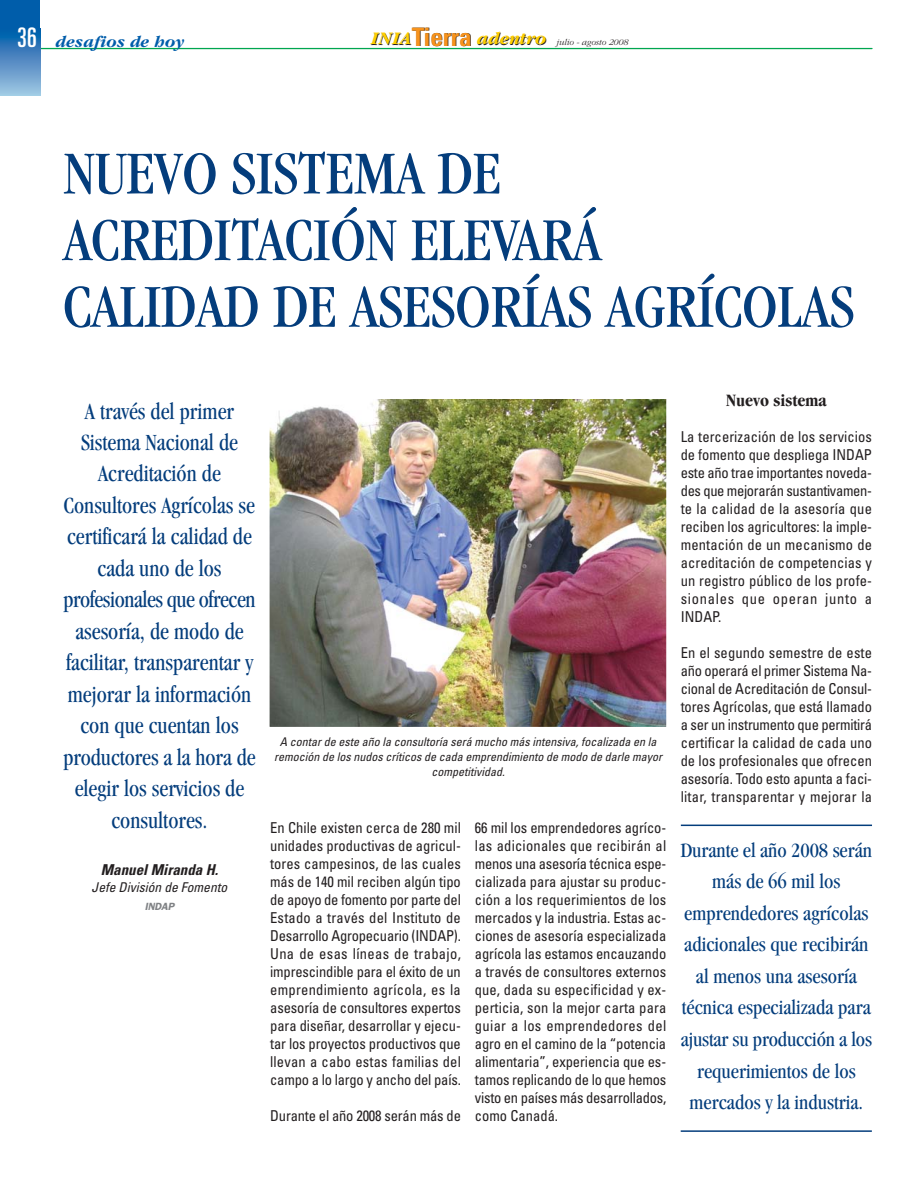
<style>
.page{position:relative;width:915px;height:1191px;background:#fff}
.page>*{position:absolute;margin:0;border:0;box-sizing:border-box;transform-origin:0 0}
.t1{font:condensed 63px/66.6px "Garamond";color:#043d7c}
.t2{font:condensed 24px/31.5px "Garamond";color:#043d7c;text-align:center;scale:.95 1}
.t3{font:condensed 21px/31.5px "Garamond";color:#043d7c;text-align:center}
.t4{font:700 condensed 18px "Garamond";color:#231f20}
.t5{font:italic 700 17.1px "Garamond";color:#005daa}
.t6{font:condensed 15px/18px "Univers";color:#231f20;text-align:justify}
.t7{font:italic 700 condensed 15px "Univers";color:#231f20}
.t8{font:italic condensed 13.5px "Univers";color:#231f20}
.t9{font:italic condensed 12px/15px "Univers";color:#231f20;text-align:center}
.t10{font:italic 600 10.5px "Franklin Gothic";letter-spacing:-.02em;color:#808285}
.t11{font:italic 300 9px "Garamond";color:#231f20}
.s1{font-family:"Univers";font-weight:400;font-style:normal;font-stretch:ultra-condensed;font-size:27px;color:#fff}
.s2{font-weight:700;font-size:18.45px}
.s3{font-family:"Univers";font-weight:700;font-style:normal;font-stretch:condensed;font-size:25.35px}
</style>
<div class="page">
<hr style="left:0;top:48px;width:871px;height:1px;background:#00a650">
<div style="left:0;top:0;width:40px;height:28px;background:#005daa"></div>
<svg style="left:0;top:28px;width:40px;height:68px;background:#518fc5"></svg>
<hr style="left:680px;top:1130px;width:191px;height:1px;background:#043d7c">
<img style="left:269px;top:399px;width:397px;height:327px">
<hr style="left:680px;top:824px;width:191px;height:2px;background:#043d7c">
<p class="t5" style="left:17px;top:35px;width:168px"><span class="s1">36</span> desafios de hoy</p>
<p class="t11" style="left:370px;top:38px;width:259px"><span class="s2">INIA</span><span class="s3">Tierra</span> <span class="s2">adentro</span> julio - agosto 2008</p>
<h1 class="t1" style="left:63px;top:145px;width:792px">NUEVO SISTEMA DE<br>ACREDITACIÓN ELEVARÁ<br>CALIDAD DE ASESORÍAS AGRÍCOLAS</h1>
<p class="t2" style="left:63px;top:397px;width:204px">A través del primer<br>Sistema Nacional de<br>Acreditación de<br>Consultores Agrícolas se certificará la calidad de cada uno de los profesionales que ofrecen asesoría, de modo de facilitar, transparentar y mejorar la información con que cuentan los productores a la hora de elegir los servicios de consultores.</p>
<p class="t7" style="left:101px;top:864px;width:122px">ManuelMiranda H.</p>
<p class="t8" style="left:92px;top:882px;width:140px">Jefe División de Fomento</p>
<p class="t10" style="left:145px;top:903px;width:31px">INDAP</p>
<p class="t9" style="left:274px;top:735px;width:392px">A contarde este año la consultoría será mucho más intensiva,focalizada en la remoción de los nudos críticos de cada emprendimiento de modo de darle mayor competitividad.</p>
<p class="t6" style="left:270px;top:820px;width:192px">En Chile existen cerca de 280 mil unidades productivas de agricul&shy;tores campesinos, de las cuales más de 140 mil reciben algún tipo de apoyo de fomento por parte del Estado a través del Instituto de Desarrollo Agropecuario (INDAP).<br>Una de esas líneas de trabajo, imprescindible para el éxito de un emprendimiento agrícola, es la asesoría de consultores expertos para diseñar, desarrollar y ejecu&shy;tar los proyectos productivos que llevan a cabo estas familias del campo a lo largo y ancho del país.</p>
<p class="t6" style="left:270px;top:1108px;width:192px">Durante el año 2008 serán más de</p>
<p class="t6" style="left:475px;top:820px;width:193px">66 mil los emprendedores agríco&shy;las adicionales que recibirán al menos una asesoría técnica espe&shy;cializada para ajustar su produc&shy;ción a los requerimientos de los mercados y la industria. Estas ac&shy;ciones de asesoría especializada agrícola las estamos encauzando a través de consultores externos que, dada su especificidad y ex&shy;perticia, son la mejor carta para guiar a los emprendedores del agro en el camino de la “potencia alimentaria”, experiencia que es&shy;tamos replicando de lo que hemos visto en países más desarrollados, como Canadá.</p>
<p class="t4" style="left:725px;top:393px;width:102px">Nuevo sistema</p>
<p class="t6" style="left:680px;top:429px;width:193px">La tercerización de los servicios de fomento que despliega INDAP este año trae importantes noveda&shy;des que mejorarán sustantivamen&shy;te la calidad de la asesoría que reciben los agricultores: la imple&shy;mentación de un mecanismo de acreditación de competencias y un registro público de los profe&shy;sionales que operan junto a INDAP.</p>
<p class="t6" style="left:680px;top:645px;width:193px">En el segundo semestre de este año operará el primer Sistema Na&shy;cional de Acreditación de Consul&shy;tores Agrícolas, que está llamado a ser un instrumento que permitirá certificar la calidad de cada uno de los profesionales que ofrecen asesoría. Todo esto apunta a faci&shy;litar, transparentar y mejorar la</p>
<h3 class="t3" style="left:680px;top:836px;width:193px">Durante el año 2008 serán más de 66 mil los emprendedores agrícolas adicionales que recibirán al menos una asesoría técnica especializada para ajustar su producción a los requerimientos de los mercados y la industria.</h3>
</div>
